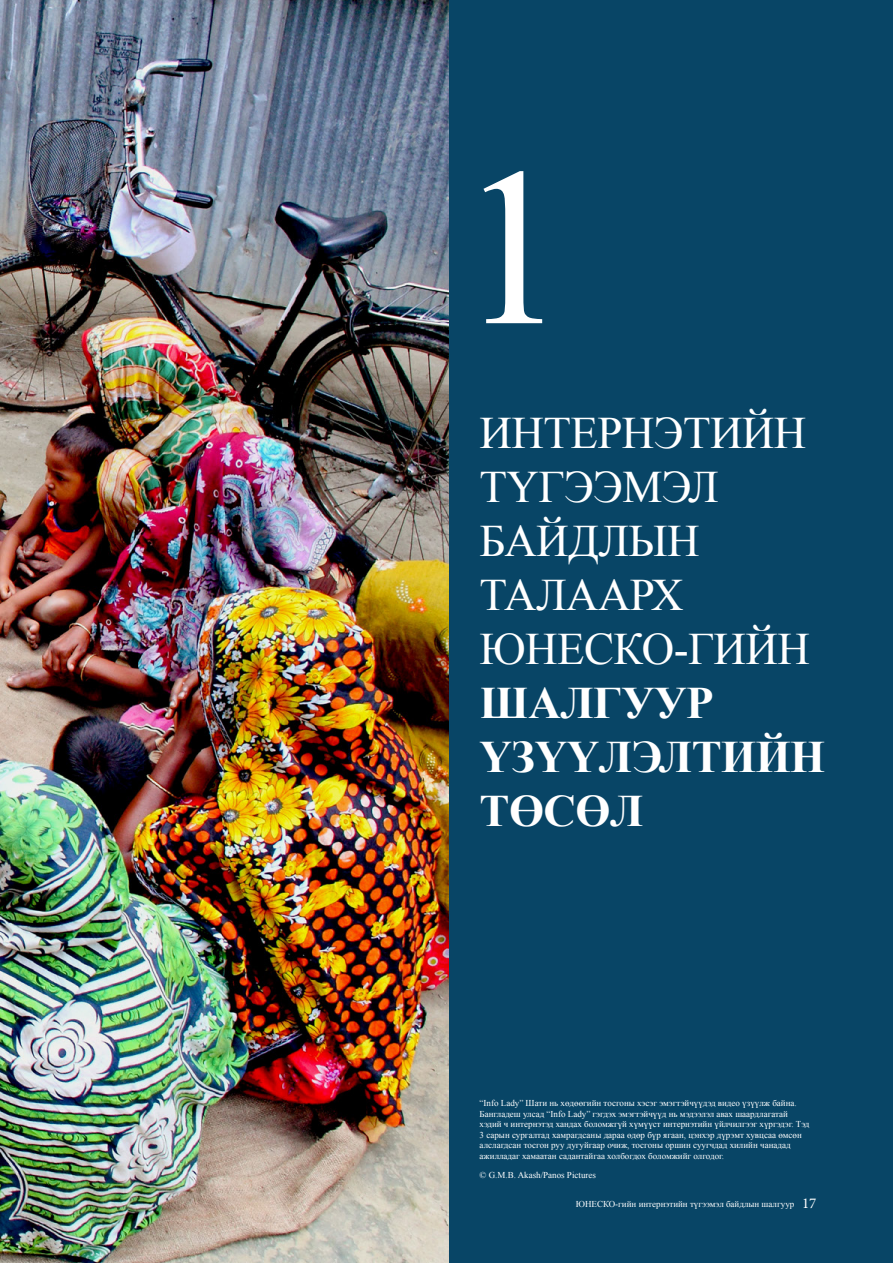
<style>
.page{position:relative;width:893px;height:1263px;background:#fff}
.page>*{position:absolute;margin:0;border:0;box-sizing:border-box;transform-origin:0 0}
.text{font:225px "Mogul Times New Roman";color:#fff}
.t1{font:45px/54px "Mogul Times New Roman";letter-spacing:-.01em;color:#fff}
.text-2{font:15px "Minion Pro";color:#fff}
.t2{font:9px/10.5px "Mogul Times New Roman";color:#fff}
.s1{font-weight:700}
</style>
<div class="page">
<img style="left:0;top:0;width:450px;height:1263px">
<div style="left:450px;top:0;width:443px;height:1263px;background:#084566"></div>
<p class="text" style="left:457px;top:97px;width:114px">1</p>
<p class="t1" style="left:480px;top:405px;width:347px">ИНТЕРНЭТИЙН<br>ТҮГЭЭМЭЛ<br>БАЙДЛЫН<br>ТАЛААРХ<br>ЮНЕСКО-ГИЙН<br><span class="s1">ШАЛГУУР<br>ҮЗҮҮЛЭЛТИЙН<br>ТӨСӨЛ</span></p>
<p class="t2" style="left:480px;top:1098px;width:331px">“Info Lady” Шати нь хөдөөгийн тосгоны хэсэг эмэгтэйчүүдэд видео үзүүлж байна.<br>Бангладеш улсад “Info Lady” гэгдэх эмэгтэйчүүд нь мэдээлэл авах шаардлагатай хэдий ч интернэтэд хандах боломжгүй хүмүүст интернэтийн үйлчилгээг хүргэдэг. Тэд 3 сарын сургалтад хамрагдсаны дараа өдөр бүр ягаан, цэнхэр дүрэмт хувцсаа өмсөн алслагдсан тосгон руу дугуйгаар очиж, тосгоны оршин суугчдад хилийн чанадад ажилладаг хамаатан садантайгаа холбогдох боломжийг олгодог.</p>
<p class="t2" style="left:480px;top:1169px;width:118px">© G.M.B. Akash/Panos Pictures</p>
<p class="t2" style="left:576px;top:1198px;width:220px">ЮНЕСКО-гийн интернэтийн түгээмэл байдлын шалгуур</p>
<p class="text-2" style="left:802px;top:1193px;width:16px">17</p>
</div>
